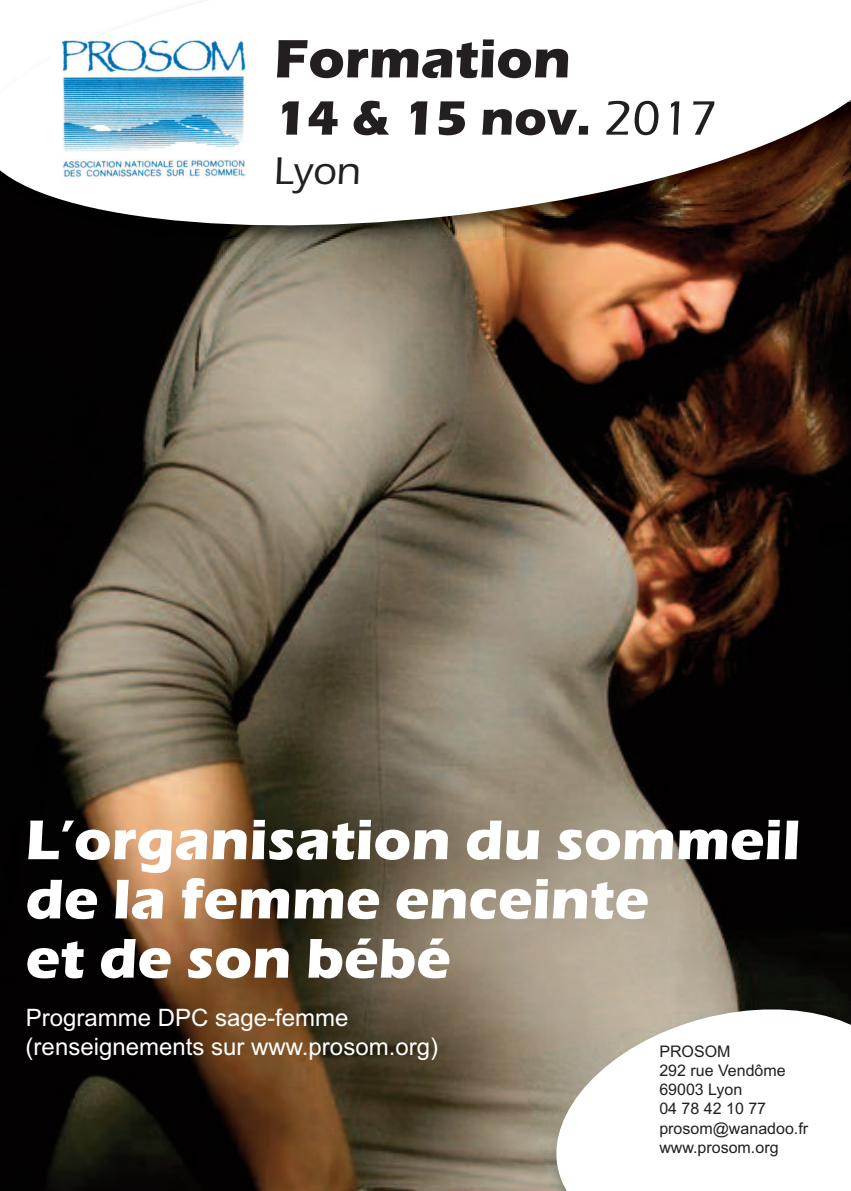
<style>
.page{position:relative;width:851px;height:1191px;background:#fff}
.page>*{position:absolute;margin:0;border:0;box-sizing:border-box;transform-origin:0 0}
.t1{font:700 58px/59.2px "Eras ITC";color:#fff}
.t2{font:700 56px "Eras ITC";color:#231f20}
.t3{font:700 50px "Eras ITC";color:#231f20}
.t4{font:500 40px "Eras ITC";color:#231f20}
.t5{font:24px/28.8px "Arial";color:#fff}
.t6{font:16px/19.2px "Arial";color:#231f20}
.s1{font-weight:500}
</style>
<div class="page">
<img style="left:0;top:292px;width:850px;height:899px">
<img style="left:0;top:243px;width:850px;height:49px">
<svg style="left:0;top:1px;width:850px;height:242px"></svg>
<div style="left:52px;top:38px;width:202px;height:148px;background:#fff"></div>
<img style="left:62px;top:40px;width:184px;height:138px">
<img style="left:517px;top:971px;width:333px;height:220px">
<svg style="left:543px;top:993px;width:307px;height:198px"></svg>
<h2 class="t2" style="left:274px;top:25px;width:298px">Formation</h2>
<h3 class="t3" style="left:274px;top:88px;width:445px">14 &amp; 15 nov. <span class="s1">2017</span></h3>
<h3 class="t4" style="left:274px;top:147px;width:88px">Lyon</h3>
<h1 class="t1" style="left:26px;top:809px;width:776px">L’organisation du sommeil de la femme enceinte<br>et de son bébé</h1>
<h3 class="t5" style="left:26px;top:1003px;width:414px">Programme DPC sage-femme (renseignements sur www.prosom.org)</h3>
<p class="t6" style="left:659px;top:1041px;width:150px">PROSOM<br>292 rue Vendôme<br>69003 Lyon<br>04 78 42 10 77 prosom@wanadoo.fr www.prosom.org</p>
</div>
